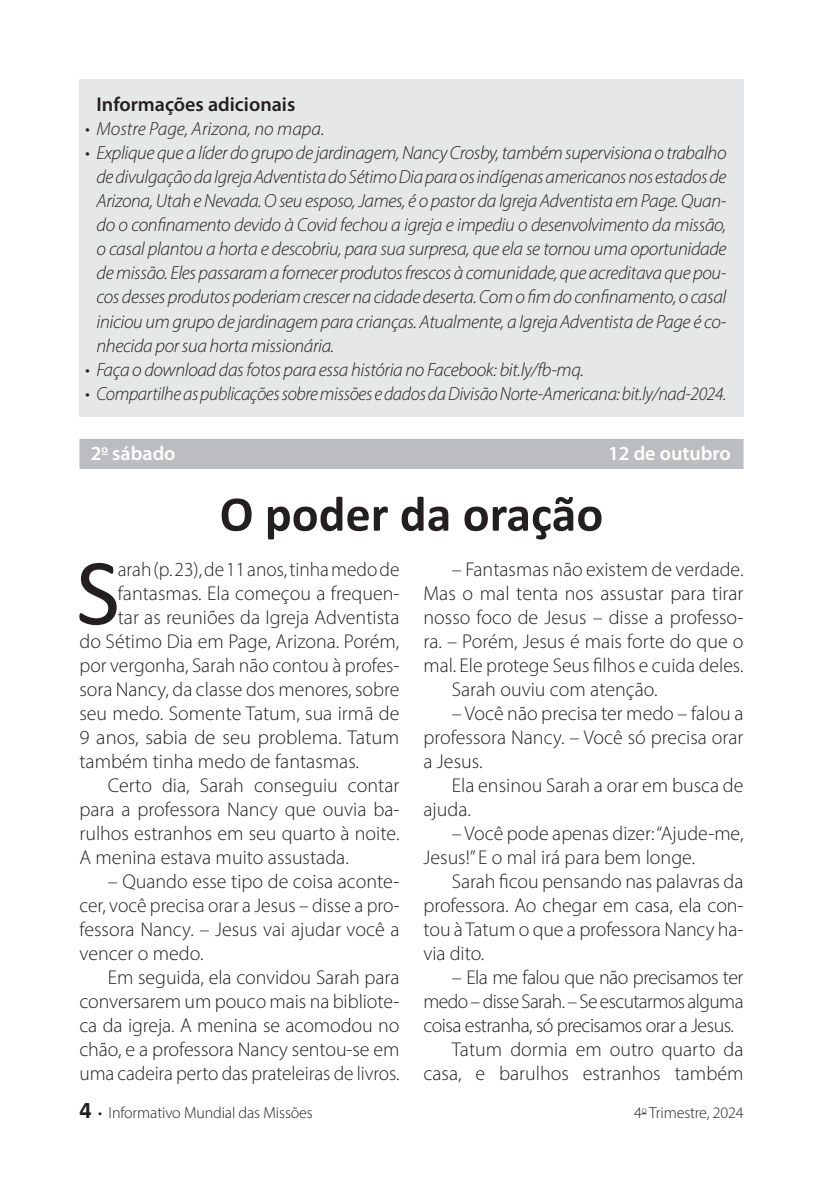
<style>
.page{position:relative;width:823px;height:1191px;background:#fff}
.page>*{position:absolute;margin:0;border:0;box-sizing:border-box;transform-origin:0 0}
._03_Capitular{font:95.6px "Calibri";color:#231f20}
._02_Titulo{font:700 50px "Calibri";color:#231f20}
._04_Texto{font:300 20px/24px "Myriad Pro";color:#231f20;text-align:justify}
._03_Capitular-2{font:300 20px "Myriad Pro";color:#231f20}
._06_Titulo_Box{font:600 20px "Myriad Pro";color:#231f20}
._01_Data{font:600 20px "Myriad Pro";color:#fff}
.t1{font:italic 300 19px/24px "Myriad Pro";letter-spacing:-.02em;color:#231f20;text-align:justify}
.t2{font:italic 300 19px "Myriad Pro";color:#231f20}
.t3{font:300 16px "Myriad Pro";letter-spacing:-.01em;color:#231f20}
.s1{font-family:"Calibri";font-weight:700;font-size:24px}
</style>
<div class="page">
<div style="left:79px;top:439px;width:664px;height:30px;background:#bcbdc0"></div>
<div style="left:79px;top:79px;width:664px;height:337px;background:#e6e7e9"></div>
<p class="_06_Titulo_Box" style="left:96px;top:92px;width:200px">Informações adicionais</p>
<p class="t2" style="left:85px;top:118px;width:241px">• Mostre Page, Arizona, no mapa.</p>
<p class="t1" style="left:96px;top:141px;width:631px;text-indent:-11px">• Explique que a líder do grupo de jardinagem, Nancy Crosby, também supervisiona o trabalho de divulgação da Igreja Adventista do Sétimo Dia para os indígenas americanos nos estados de Arizona, Utah e Nevada. O seu esposo, James, é o pastor da Igreja Adventista em Page. Quan&shy;do o confinamento devido à Covid fechou a igreja e impediu o desenvolvimento da missão, o casal plantou a horta e descobriu, para sua surpresa, que ela se tornou uma oportunidade de missão. Eles passaram a fornecer produtos frescos à comunidade, que acreditava que pou&shy;cos desses produtos poderiam crescer na cidade deserta. Com o fim do confinamento, o casal iniciou um grupo de jardinagem para crianças. Atualmente, a Igreja Adventista de Page é co&shy;nhecida por sua horta missionária.</p>
<p class="t1" style="left:85px;top:357px;width:500px">• Faça o download das fotos para essa história no Facebook: bit.ly/fb-mq.</p>
<p class="t1" style="left:85px;top:381px;width:642px">• Compartilhe as publicações sobre missões e dados da Divisão Norte-Americana: bit.ly/nad-2024.</p>
<p class="_01_Data" style="left:91px;top:440px;width:86px">2<sup>o</sup> sábado</p>
<p class="_01_Data" style="left:607px;top:440px;width:124px">12 de outubro</p>
<p class="_02_Titulo" style="left:219px;top:478px;width:385px">O poder da oração</p>
<p class="_03_Capitular" style="left:76px;top:526px;width:45px">S</p>
<p class="_03_Capitular-2" style="left:118px;top:557px;width:283px">arah (p. 23), de 11 anos, tinha medo de</p>
<p class="_04_Texto" style="left:423px;top:557px;width:321px;text-indent:28px">– Fantasmas não existem de verdade.<br>Mas o mal tenta nos assustar para tirar nosso foco de Jesus – disse a professo&shy;ra. – Porém, Jesus é mais forte do que o mal. Ele protege Seus filhos e cuida deles.</p>
<p class="_04_Texto" style="left:451px;top:677px;width:207px">Sarah ouviu com atenção.</p>
<p class="_04_Texto" style="left:423px;top:701px;width:321px;text-indent:28px">– Você não precisa ter medo – falou a professora Nancy. – Você só precisa orar a Jesus.</p>
<p class="_04_Texto" style="left:423px;top:773px;width:321px;text-indent:28px">Ela ensinou Sarah a orar em busca de ajuda.</p>
<p class="_04_Texto" style="left:423px;top:821px;width:321px;text-indent:28px">– Você pode apenas dizer: “Ajude-me,<br>Jesus!” E o mal irá para bem longe.</p>
<p class="_04_Texto" style="left:423px;top:869px;width:321px;text-indent:28px">Sarah ficou pensando nas palavras da professora. Ao chegar em casa, ela con&shy;tou à Tatum o que a professora Nancy ha&shy;via dito.</p>
<p class="_04_Texto" style="left:423px;top:965px;width:321px;text-indent:28px">– Ela me falou que não precisamos ter medo – disse Sarah. – Se escutarmos alguma coisa estranha, só precisamos orar a Jesus.</p>
<p class="_04_Texto" style="left:423px;top:1037px;width:321px;text-align:right">Tatum dormia em outro quarto da casa, e barulhos estranhos também</p>
<p class="_03_Capitular-2" style="left:118px;top:581px;width:283px">fantasmas. Ela começou a frequen-</p>
<p class="_03_Capitular-2" style="left:118px;top:605px;width:283px">tar as reuniões da Igreja Adventista</p>
<p class="_03_Capitular-2" style="left:79px;top:629px;width:321px">do Sétimo Dia em Page, Arizona. Porém,</p>
<p class="_03_Capitular-2" style="left:79px;top:653px;width:321px">por vergonha, Sarah não contou à profes-</p>
<p class="_03_Capitular-2" style="left:79px;top:677px;width:321px">sora Nancy, da classe dos menores, sobre</p>
<p class="_03_Capitular-2" style="left:79px;top:701px;width:321px">seu medo. Somente Tatum, sua irmã de</p>
<p class="_03_Capitular-2" style="left:79px;top:725px;width:321px">9 anos, sabia de seu problema. Tatum</p>
<p class="_03_Capitular-2" style="left:79px;top:749px;width:281px">também tinha medo de fantasmas.</p>
<p class="_04_Texto" style="left:79px;top:773px;width:321px;text-indent:28px">Certo dia, Sarah conseguiu contar para a professora Nancy que ouvia ba&shy;rulhos estranhos em seu quarto à noite.<br>A menina estava muito assustada.</p>
<p class="_04_Texto" style="left:79px;top:869px;width:321px;text-indent:28px">– Quando esse tipo de coisa aconte&shy;cer, você precisa orar a Jesus – disse a pro&shy;fessora Nancy. – Jesus vai ajudar você a vencer o medo.</p>
<p class="_04_Texto" style="left:79px;top:965px;width:321px;text-indent:28px">Em seguida, ela convidou Sarah para conversarem um pouco mais na bibliote&shy;ca da igreja. A menina se acomodou no chão, e a professora Nancy sentou-se em uma cadeira perto das prateleiras de livros.</p>
<p class="t3" style="left:79px;top:1103px;width:235px"><span class="s1">4</span> • Informativo Mundial das Missões</p>
<p class="t3" style="left:633px;top:1103px;width:111px">4<sup>o</sup> Trimestre, 2024</p>
</div>
